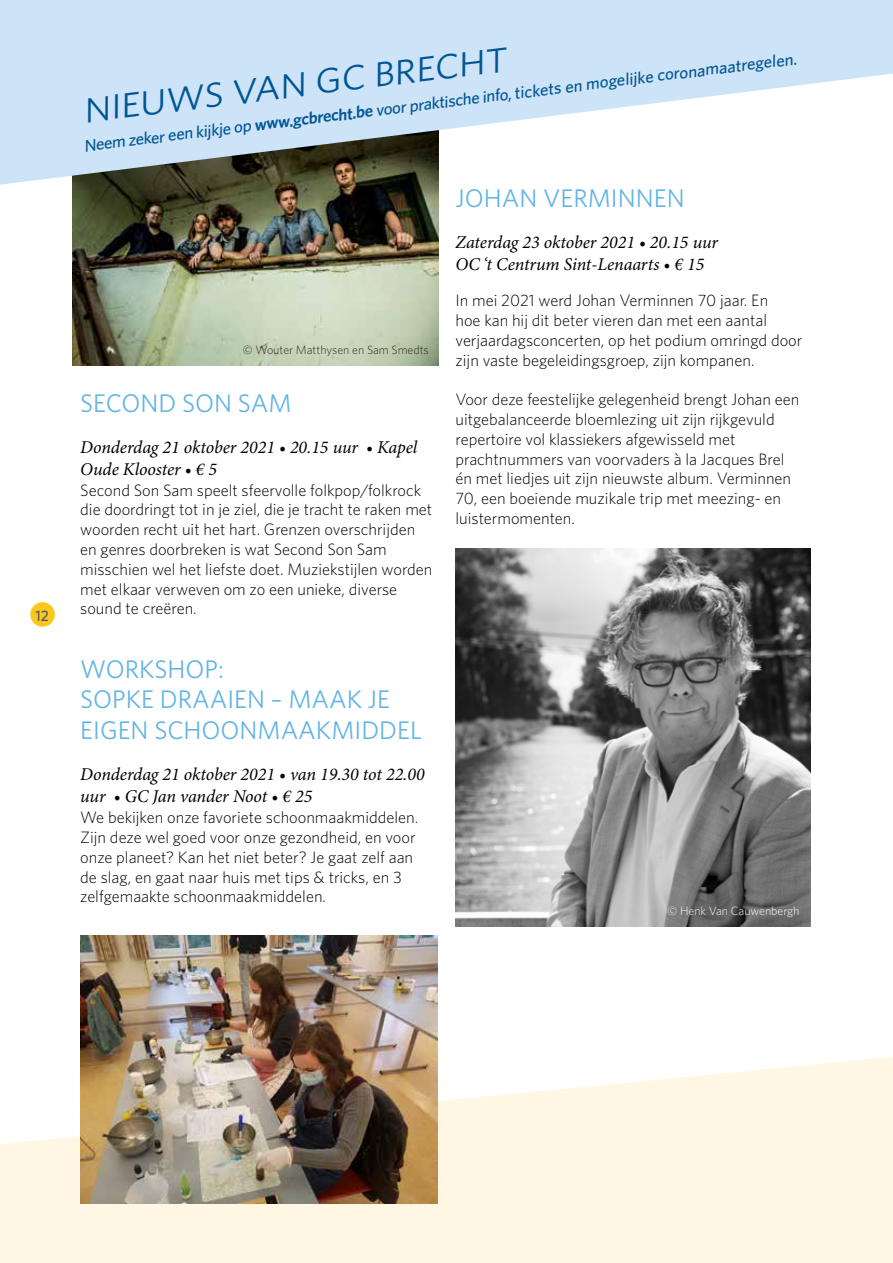
<style>
.page{position:relative;width:893px;height:1263px;background:#fff}
.page>*{position:absolute;margin:0;border:0;box-sizing:border-box;transform-origin:0 0}
.t1{font:34.65px "Whitney";color:#005694;scale:1.09 1}
.t2{font:25.5px/30.6px "Whitney";color:#64b4e5}
.t3{font:italic 18px/21.6px "Minion Pro";letter-spacing:-.005em;color:#000}
.t4{font:500 16.8px "Whitney";color:#005694}
.t5{font:300 16.5px/19.8px "Whitney";color:#000}
.t6{font:500 15.15px "Whitney";color:#4c565c}
.t7{font:300 12px "Whitney";color:#2d2b1b}
.t8{font:300 12px "Whitney";color:#fff}
.s1{font-weight:600}
</style>
<div class="page">
<img style="left:72px;top:185px;width:367px;height:181px">
<svg style="left:0;top:0;width:893px;height:185px;fill:#cde3f7"></svg>
<svg style="left:0;top:1053px;width:893px;height:210px;background:#fef7e7"></svg>
<img style="left:80px;top:935px;width:357px;height:268px">
<img style="left:455px;top:549px;width:356px;height:377px">
<div style="left:30px;top:602px;width:25px;height:25px;background:#fdc61e;border-radius:50%"></div>
<p class="t6" style="left:36px;top:605px;width:15px">12</p>
<h1 class="t1" style="left:81px;top:88px;width:392px;rotate:-7deg">NIEUWS VAN GC BRECHT</h1>
<p class="t4" style="left:83px;top:135px;width:719px;rotate:-7deg">Neem zeker een kijkje op <span class="s1">www.gcbrecht.be</span> voor praktische info, tickets en mogelijke coronamaatregelen.</p>
<p class="t7" style="left:243px;top:342px;width:187px">© Wouter Matthysen en Sam Smedts</p>
<h2 class="t2" style="left:80px;top:387px;width:213px">SECOND SON SAM</h2>
<p class="t3" style="left:80px;top:437px;width:338px">Donderdag 21 oktober 2021 • 20.15 uur • Kapel<br>Oude Klooster • € 5</p>
<p class="t5" style="left:80px;top:479px;width:354px">Second Son Sam speelt sfeervolle folkpop/folkrock die doordringt tot in je ziel, die je tracht te raken met woorden recht uit het hart. Grenzen overschrijden en genres doorbreken is wat Second Son Sam misschien wel het liefste doet. Muziekstijlen worden met elkaar verweven om zo een unieke, diverse sound te creëren.</p>
<h2 class="t2" style="left:80px;top:653px;width:343px">WORKSHOP:<br>SOPKE DRAAIEN – MAAK JE<br>EIGEN SCHOONMAAKMIDDEL</h2>
<p class="t3" style="left:80px;top:765px;width:346px">Donderdag 21 oktober 2021 • van 19.30 tot 22.00 uur • GC Jan vander Noot • € 25</p>
<p class="t5" style="left:80px;top:807px;width:340px">We bekijken onze favoriete schoonmaakmiddelen.<br>Zijn deze wel goed voor onze gezondheid, en voor onze planeet? Kan het niet beter? Je gaat zelf aan de slag, en gaat naar huis met tips &amp; tricks, en 3 zelfgemaakte schoonmaakmiddelen.</p>
<h2 class="t2" style="left:455px;top:182px;width:231px">JOHAN VERMINNEN</h2>
<p class="t3" style="left:455px;top:232px;width:264px">Zaterdag 23 oktober 2021 • 20.15 uur<br>OC ‘t Centrum Sint-Lenaarts • € 15</p>
<p class="t5" style="left:455px;top:290px;width:348px">In mei 2021 werd Johan Verminnen 70 jaar. En<br>hoe kan hij dit beter vieren dan met een aantal verjaardagsconcerten, op het podium omringd door zijn vaste begeleidingsgroep, zijn kompanen.</p>
<p class="t5" style="left:455px;top:389px;width:345px">Voor deze feestelijke gelegenheid brengt Johan een uitgebalanceerde bloemlezing uit zijn rijkgevuld repertoire vol klassiekers afgewisseld met prachtnummers van voorvaders à la Jacques Brel én met liedjes uit zijn nieuwste album. Verminnen 70, een boeiende muzikale trip met meezing- en luistermomenten.</p>
<p class="t8" style="left:668px;top:902px;width:133px">© Henk Van Cauwenbergh</p>
</div>
